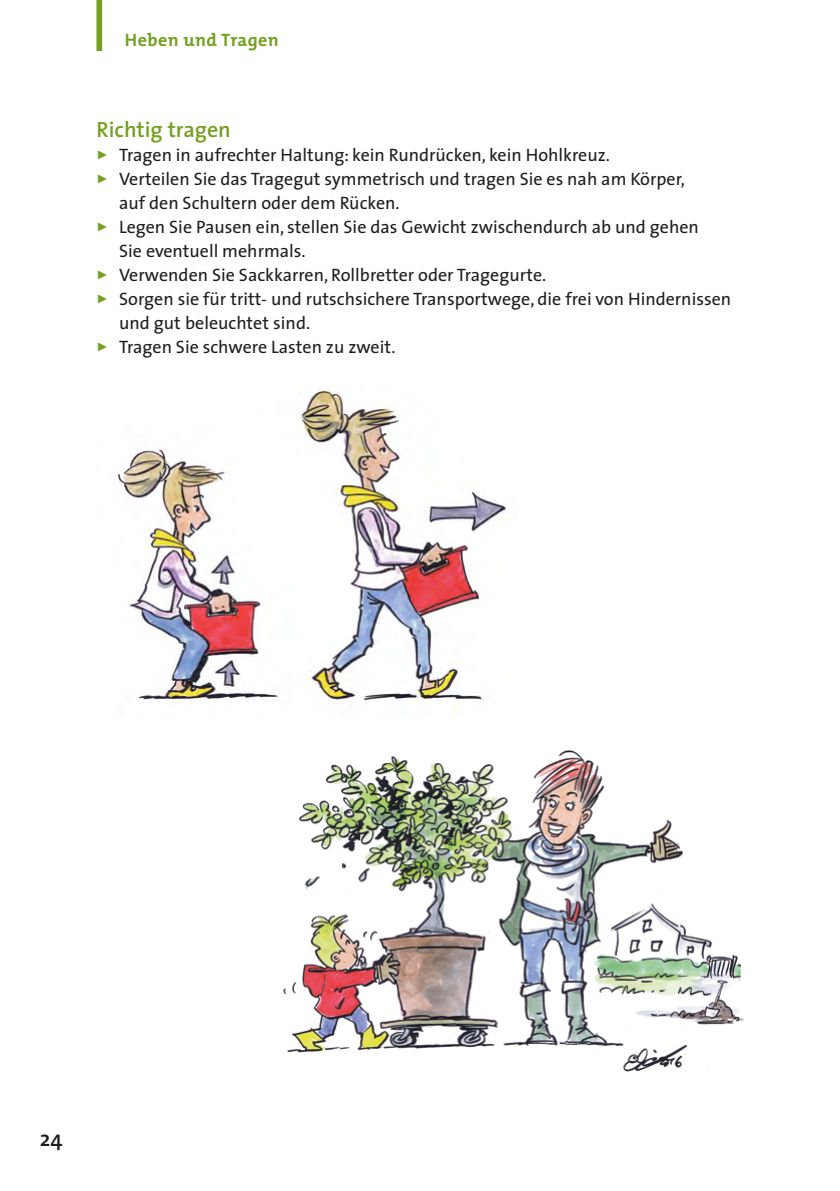
<style>
.page{position:relative;width:840px;height:1191px;background:#fff}
.page>*{position:absolute;margin:0;border:0;box-sizing:border-box;transform-origin:0 0}
.t1{font:600 22px "The Sans";color:#74a120}
.t2{font:600 22px "The Sans";color:#1d1d1b}
.t3{font:18px/24px "The Sans";color:#1d1d1b}
.t4{font:700 18px "The Mix";letter-spacing:.025em;color:#74a120}
.s1{color:#74a120}
</style>
<div class="page">
<hr style="left:839px;top:498px;width:1px;height:95px;background:#6e508c">
<img style="left:117px;top:388px;width:389px;height:318px">
<img style="left:283px;top:750px;width:460px;height:322px">
<div style="left:96px;top:0;width:6px;height:51px;background:#74a120"></div>
<p class="t4" style="left:125px;top:25px;width:155px">Heben und Tragen</p>
<p class="t1" style="left:96px;top:112px;width:136px">Richtig tragen</p>
<p class="t3" style="left:96px;top:143px;width:512px"><span class="s1">✓</span> Tragen in aufrechter Haltung: kein Rundrücken, kein Hohlkreuz.</p>
<p class="t3" style="left:119px;top:167px;width:567px;text-indent:-23px"><span class="s1">✓</span> Verteilen Sie das Tragegut symmetrisch und tragen Sie es nah am Körper, auf den Schultern oder dem Rücken.</p>
<p class="t3" style="left:119px;top:215px;width:581px;text-indent:-23px"><span class="s1">✓</span> Legen Sie Pausen ein, stellen Sie das Gewicht zwischendurch ab und gehen<br>Sie eventuell mehrmals.</p>
<p class="t3" style="left:96px;top:263px;width:449px"><span class="s1">✓</span> Verwenden Sie Sackkarren, Rollbretter oder Tragegurte.</p>
<p class="t3" style="left:119px;top:287px;width:613px;text-indent:-23px"><span class="s1">✓</span> Sorgen sie für tritt- und rutschsichere Transportwege, die frei von Hindernissen und gut beleuchtet sind.</p>
<p class="t3" style="left:96px;top:335px;width:298px"><span class="s1">✓</span> Tragen Sie schwere Lasten zu zweit.</p>
<p class="t2" style="left:40px;top:1120px;width:24px">24</p>
</div>
